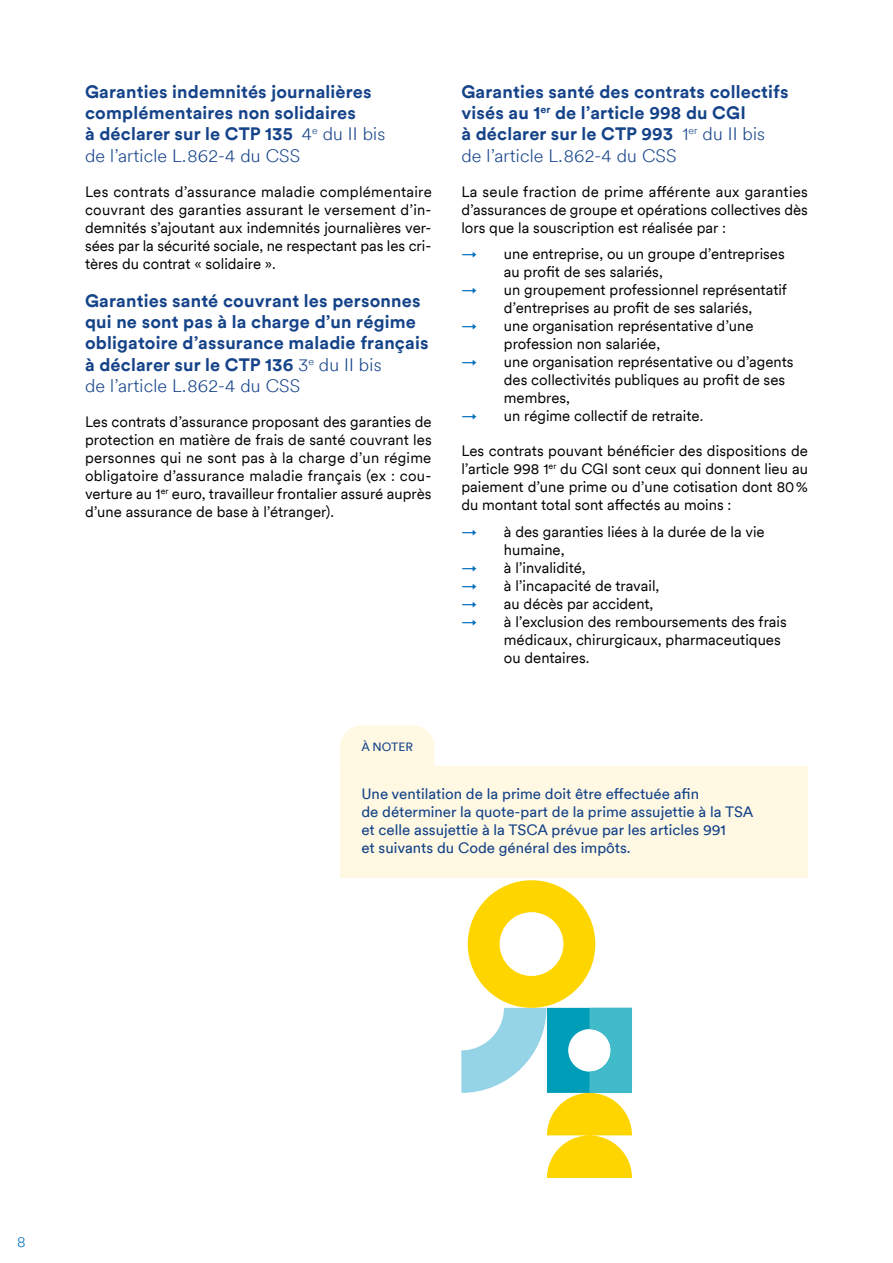
<style>
.page{position:relative;width:893px;height:1263px;background:#fff}
.page>*{position:absolute;margin:0;border:0;box-sizing:border-box;transform-origin:0 0}
.Titre_H3{font:700 18px/21.3px "Circular";letter-spacing:.01em;color:#154389}
.Texte{font:15px/18px "Circular";color:#000}
.Encart_2{font:15px/18px "Circular";color:#154389}
.t1{font:300 15px "Circular";color:#006fb8}
.t2{font:12px "Circular";color:#154389}
.s1{font-weight:300}
.s2{color:#006fb8}
</style>
<div class="page">
<div style="left:340px;top:725px;width:94px;height:42px;background:#fff9e3"></div>
<div style="left:340px;top:767px;width:468px;height:111px;background:#fff9e3"></div>
<svg style="left:461px;top:880px;width:171px;height:298px"></svg>
<p class="Titre_H3" style="left:85px;top:80px;width:302px">Garanties indemnités journalières complémentaires non solidaires<br>à déclarer sur le CTP 135 <span class="s1">4</span><sup>e</sup> <span class="s1">du II bis de l’article L.862‑4 du CSS</span></p>
<p class="Texte" style="left:85px;top:182px;width:348px;text-align:justify">Les contrats d’assurance maladie complémentaire couvrant des garanties assurant le versement d’in&shy;demnités s’ajoutant aux indemnités journalières ver&shy;sées par la sécurité sociale, ne respectant pas les cri&shy;tères du contrat « solidaire ».</p>
<p class="Titre_H3" style="left:85px;top:289px;width:345px">Garanties santé couvrant les personnes qui ne sont pas à la charge d’un régime obligatoire d’assurance maladie français à déclarer sur le CTP 136 <span class="s1">3</span><sup>e</sup> <span class="s1">du II bis<br>de l’article L.862‑4 du CSS</span></p>
<p class="Texte" style="left:85px;top:412px;width:348px;text-align:justify">Les contrats d’assurance proposant des garanties de protection en matière de frais de santé couvrant les personnes qui ne sont pas à la charge d’un régime obligatoire d’assurance maladie français (ex : cou&shy;verture au 1<sup>er</sup> euro, travailleur frontalier assuré auprès d’une assurance de base à l’étranger).</p>
<p class="Titre_H3" style="left:461px;top:80px;width:329px">Garanties santé des contrats collectifs visés au 1<sup>er</sup> de l’article 998 du CGI<br>à déclarer sur le CTP 993 <span class="s1">1</span><sup>er</sup> <span class="s1">du II bis de l’article L.862‑4 du CSS</span></p>
<p class="Texte" style="left:461px;top:182px;width:348px;text-align:justify">La seule fraction de prime afférente aux garanties d’assurances de groupe et opérations collectives dès lors que la souscription est réalisée par :</p>
<p class="Texte" style="left:504px;top:244px;width:282px;text-indent:-43px"><span class="s2">→</span> une entreprise, ou un groupe d’entreprises au profit de ses salariés,</p>
<p class="Texte" style="left:461px;top:280px;width:327px;text-align:center"><span class="s2">→</span> un groupement professionnel représentatif d’entreprises au profit de ses salariés,</p>
<p class="Texte" style="left:504px;top:316px;width:251px;text-indent:-43px"><span class="s2">→</span> une organisation représentative d’une profession non salariée,</p>
<p class="Texte" style="left:504px;top:352px;width:291px;text-indent:-43px"><span class="s2">→</span> une organisation représentative ou d’agents des collectivités publiques au profit de ses membres,</p>
<p class="Texte" style="left:461px;top:406px;width:243px"><span class="s2">→</span> un régime collectif de retraite.</p>
<p class="Texte" style="left:461px;top:441px;width:348px;text-align:justify">Les contrats pouvant bénéficier des dispositions de l’article 998 1<sup>er</sup> du CGI sont ceux qui donnent lieu au paiement d’une prime ou d’une cotisation dont 80% du montant total sont affectés au moins :</p>
<p class="Texte" style="left:504px;top:522px;width:262px;text-indent:-43px"><span class="s2">→</span> à des garanties liées à la durée de la vie humaine,</p>
<p class="Texte" style="left:461px;top:558px;width:126px"><span class="s2">→</span> à l’invalidité,</p>
<p class="Texte" style="left:461px;top:576px;width:199px"><span class="s2">→</span> à l’incapacité de travail,</p>
<p class="Texte" style="left:461px;top:594px;width:194px"><span class="s2">→</span> au décès par accident,</p>
<p class="Texte" style="left:504px;top:612px;width:284px;text-indent:-43px"><span class="s2">→</span> à l’exclusion des remboursements des frais médicaux, chirurgicaux, pharmaceutiques ou dentaires.</p>
<p class="t2" style="left:361px;top:739px;width:53px">À NOTER</p>
<p class="Encart_2" style="left:361px;top:784px;width:394px">Une ventilation de la prime doit être effectuée afin<br>de déterminer la quote‑part de la prime assujettie à la TSA et celle assujettie à la TSCA prévue par les articles 991<br>et suivants du Code général des impôts.</p>
<p class="t1" style="left:17px;top:1232px;width:10px">8</p>
</div>
